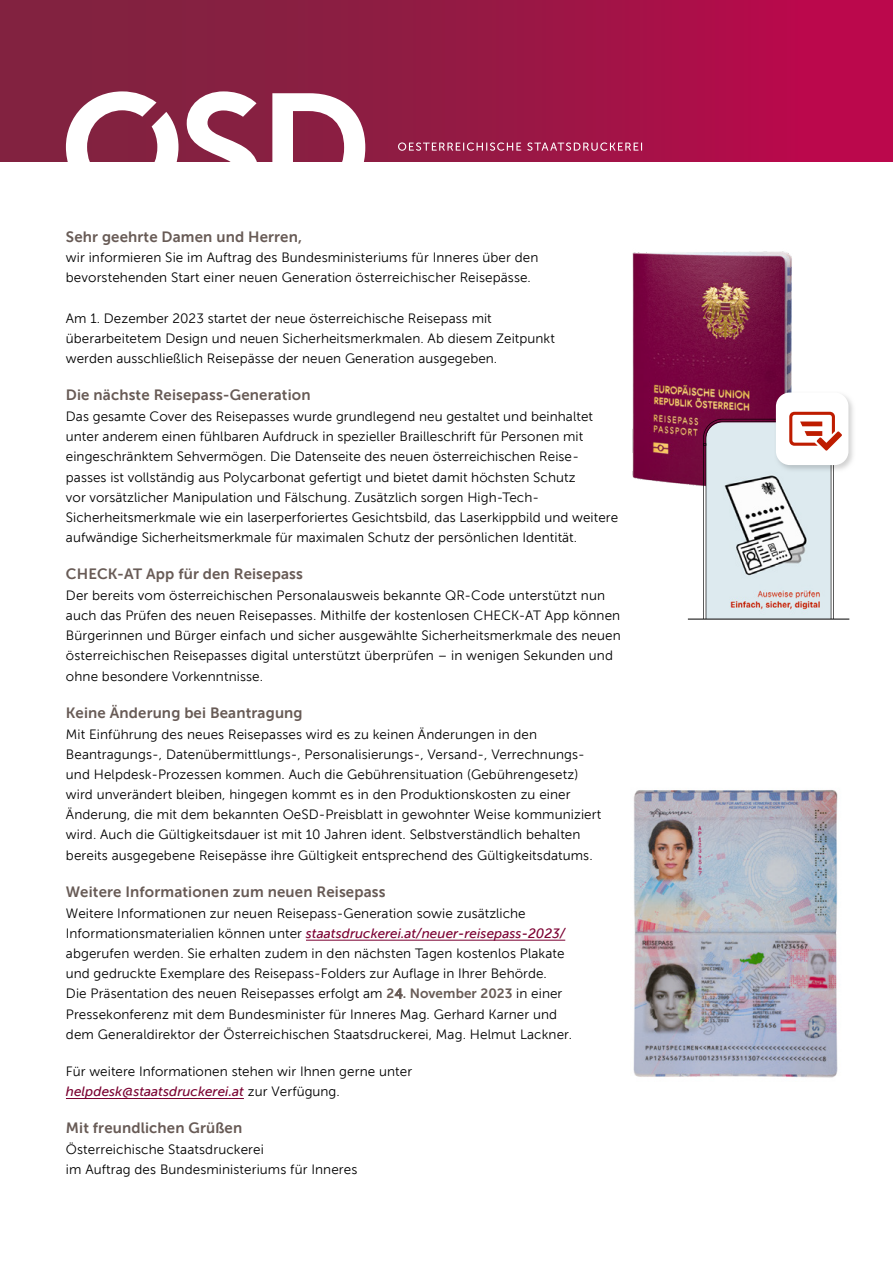
<style>
.page{position:relative;width:893px;height:1263px;background:#fff}
.page>*{position:absolute;margin:0;border:0;box-sizing:border-box;transform-origin:0 0}
.t1{font:15px "Museo Sans 700";letter-spacing:.01em;color:#685b56}
.t2{font:13.5px/20.1px "Museo Sans 300";letter-spacing:.005em;color:#000}
.t3{font:italic 13.5px "Museo Sans 500";letter-spacing:.005em;color:#7b0132}
.t4{font:italic 13.5px "Museo Sans 500";letter-spacing:.005em;color:#7a0231}
.s1{font-family:"Museo Sans 300";font-style:normal;color:#000}
.s2{font-family:"Museo Sans 700";color:#685b56}
.s3{font-family:"Museo Sans 500";color:#685b56}
</style>
<div class="page">
<div style="left:0;top:0;width:893px;height:162px;background:linear-gradient(to right,#77273e,#ba094c)"></div>
<svg style="left:66px;top:91px;width:193px;height:71px"></svg>
<svg style="left:272px;top:93px;width:93px;height:69px"></svg>
<svg style="left:398px;top:142px;width:244px;height:9px"></svg>
<img style="left:633px;top:790px;width:205px;height:288px">
<img style="left:632px;top:251px;width:160px;height:235px">
<hr style="left:688px;top:619px;width:161px;height:1px;background:#000">
<svg style="left:774px;top:391px;width:79px;height:78px"></svg>
<div style="left:776px;top:392px;width:72px;height:73px;background:#fff;border-radius:14px"></div>
<svg style="left:703px;top:412px;width:139px;height:208px"></svg>
<hr style="left:306px;top:940px;width:259px;height:1px;background:#7b0132">
<hr style="left:66px;top:1098px;width:178px;height:1px;background:#7a0231">
<p class="t1" style="left:66px;top:228px;width:238px">Sehr geehrte Damen und Herren,</p>
<p class="t2" style="left:66px;top:248px;width:474px">wir informieren Sie im Auftrag des Bundesministeriums für Inneres über den bevorstehenden Start einer neuen Generation österreichischer Reisepässe.</p>
<p class="t2" style="left:66px;top:308px;width:490px">Am 1. Dezember 2023 startet der neue österreichische Reisepass mit überarbeitetem Design und neuen Sicherheitsmerkmalen. Ab diesem Zeitpunkt werden ausschließlich Reisepässe der neuen Generation ausgegeben.</p>
<p class="t1" style="left:66px;top:387px;width:246px">Die nächste Reisepass-Generation</p>
<p class="t2" style="left:66px;top:406px;width:554px">Das gesamte Cover des Reisepasses wurde grundlegend neu gestaltet und beinhaltet unter anderem einen fühlbaren Aufdruck in spezieller Brailleschrift für Personen mit eingeschränktem Sehvermögen. Die Datenseite des neuen österreichischen Reise - passes ist vollständig aus Polycarbonat gefertigt und bietet damit höchsten Schutz<br>vor vorsätzlicher Manipulation und Fälschung. Zusätzlich sorgen High-Tech-Sicherheitsmerkmale wie ein laserperforiertes Gesichtsbild, das Laserkippbild und weitere aufwändige Sicherheitsmerkmale für maximalen Schutz der persönlichen Identität.</p>
<p class="t1" style="left:66px;top:566px;width:238px">CHECK-AT App für den Reisepass</p>
<p class="t2" style="left:66px;top:585px;width:556px">Der bereits vom österreichischen Personalausweis bekannte QR-Code unterstützt nun auch das Prüfen des neuen Reisepasses. Mithilfe der kostenlosen CHECK-AT App können Bürgerinnen und Bürger einfach und sicher ausgewählte Sicherheitsmerkmale des neuen österreichischen Reisepasses digital unterstützt überprüfen – in wenigen Sekunden und ohne besondere Vorkenntnisse.</p>
<p class="t1" style="left:66px;top:704px;width:238px">Keine Änderung bei Beantragung</p>
<p class="t2" style="left:66px;top:724px;width:537px">Mit Einführung des neues Reisepasses wird es zu keinen Änderungen in den Beantragungs-, Datenübermittlungs-, Personalisierungs-, Versand-, Verrechnungs&shy;und Helpdesk-Prozessen kommen. Auch die Gebührensituation (Gebührengesetz) wird unverändert bleiben, hingegen kommt es in den Produktionskosten zu einer Änderung, die mit dem bekannten OeSD-Preisblatt in gewohnter Weise kommuniziert wird. Auch die Gültigkeitsdauer ist mit 10 Jahren ident. Selbstverständlich behalten bereits ausgegebene Reisepässe ihre Gültigkeit entsprechend des Gültigkeitsdatums.</p>
<p class="t1" style="left:66px;top:883px;width:321px">Weitere Informationen zum neuen Reisepass</p>
<p class="t2" style="left:66px;top:903px;width:461px">Weitere Informationen zur neuen Reisepass-Generation sowie zusätzliche</p>
<p class="t3" style="left:66px;top:926px;width:501px"><span class="s1">Informationsmaterialien können unter</span> staatsdruckerei.at/neuer-reisepass-2023/</p>
<p class="t2" style="left:66px;top:943px;width:508px">abgerufen werden. Sie erhalten zudem in den nächsten Tagen kostenlos Plakate und gedruckte Exemplare des Reisepass-Folders zur Auflage in Ihrer Behörde.<br>Die Präsentation des neuen Reisepasses erfolgt am <span class="s2">2</span><span class="s3">4</span><span class="s2">. November 2023</span> in einer Pressekonferenz mit dem Bundesminister für Inneres Mag. Gerhard Karner und dem Generaldirektor der Österreichischen Staatsdruckerei, Mag. Helmut Lackner.</p>
<p class="t2" style="left:66px;top:1061px;width:348px">Für weitere Informationen stehen wir Ihnen gerne unter</p>
<p class="t4" style="left:66px;top:1084px;width:275px">helpdesk@staatsdruckerei.at <span class="s1">zur Verfügung.</span></p>
<p class="t1" style="left:66px;top:1120px;width:178px">Mit freundlichen Grüßen</p>
<p class="t2" style="left:66px;top:1139px;width:293px">Österreichische Staatsdruckerei<br>im Auftrag des Bundesministeriums für Inneres</p>
</div>
